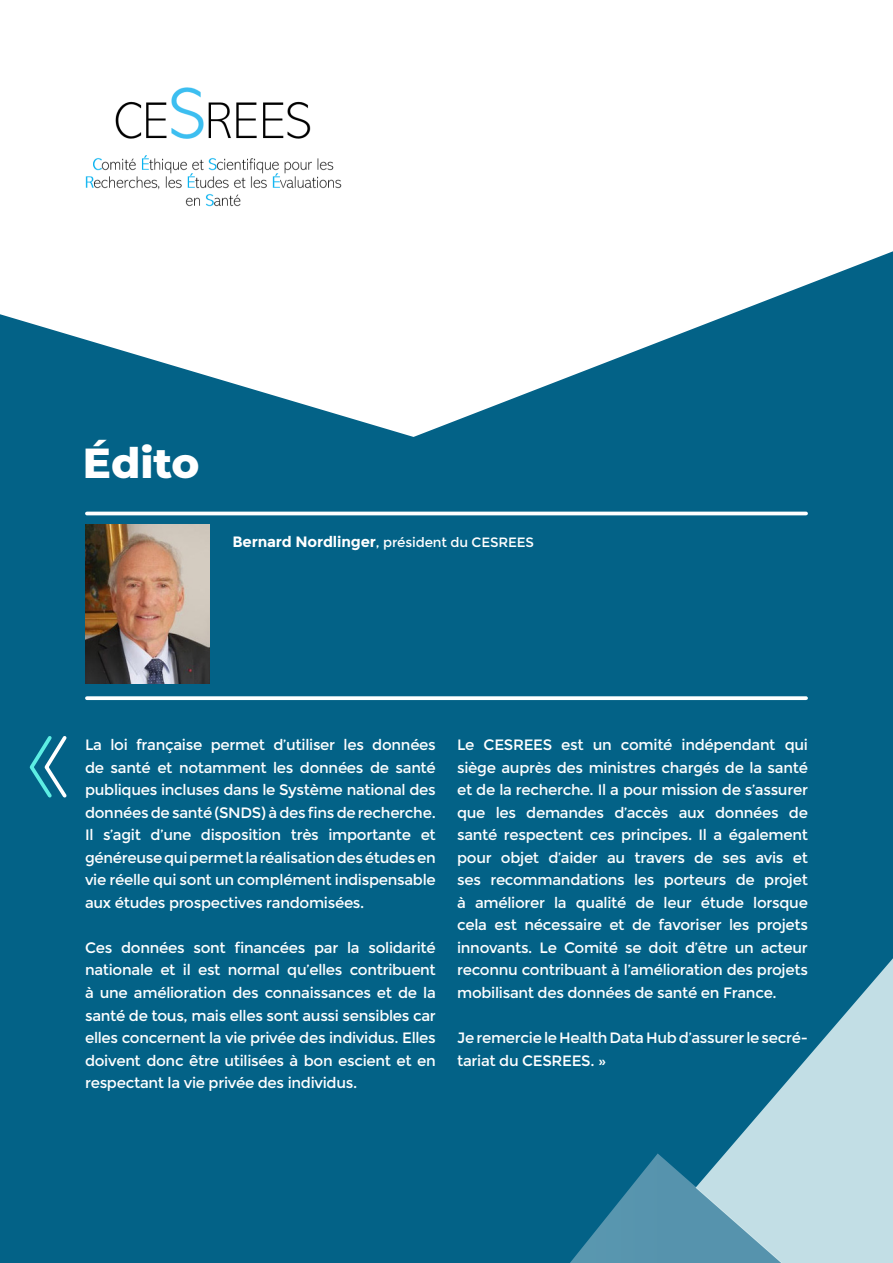
<style>
.page{position:relative;width:893px;height:1263px;background:#fff}
.page>*{position:absolute;margin:0;border:0;box-sizing:border-box;transform-origin:0 0}
.t1{font:800 42px "Montserrat";color:#fff}
.Texte_courant{font:15px/22.5px "Montserrat";letter-spacing:-.02em;color:#fff;text-align:justify}
.t2{font:13.5px "Montserrat";letter-spacing:-.01em;color:#fff}
.s1{font-weight:700;font-size:15px}
</style>
<div class="page">
<div style="left:0;top:223px;width:893px;height:1040px;background:#036287"></div>
<svg style="left:0;top:223px;width:893px;height:214px;fill:#fff"></svg>
<svg style="left:570px;top:1153px;width:126px;height:110px"></svg>
<svg style="left:696px;top:958px;width:197px;height:305px;fill:#c2dee5"></svg>
<img style="left:85px;top:87px;width:257px;height:120px">
<hr style="left:87px;top:512px;width:719px;height:3px;background:#fff">
<svg style="left:87px;top:696px;width:719px;height:4px;fill:#fff"></svg>
<img style="left:85px;top:525px;width:124px;height:159px">
<svg style="left:29px;top:736px;width:38px;height:62px"></svg>
<p class="t1" style="left:83px;top:432px;width:118px">Édito</p>
<p class="t2" style="left:232px;top:534px;width:303px"><span class="s1">Bernard Nordlinger</span>, président du CESREES</p>
<p class="Texte_courant" style="left:85px;top:734px;width:352px">La loi française permet d’utiliser les données de santé et notamment les données de santé publiques incluses dans le Système national des données de santé (SNDS) à des fins de recherche.<br>Il s’agit d’une disposition très importante et généreuse qui permet la réalisation des études en vie réelle qui sont un complément indispensable aux études prospectives randomisées.</p>
<p class="Texte_courant" style="left:85px;top:937px;width:352px">Ces données sont financées par la solidarité nationale et il est normal qu’elles contribuent à une amélioration des connaissances et de la santé de tous, mais elles sont aussi sensibles car elles concernent la vie privée des individus. Elles doivent donc être utilisées à bon escient et en respectant la vie privée des individus.</p>
<p class="Texte_courant" style="left:457px;top:734px;width:352px">Le CESREES est un comité indépendant qui siège auprès des ministres chargés de la santé et de la recherche. Il a pour mission de s’assurer que les demandes d’accès aux données de santé respectent ces principes. Il a également pour objet d’aider au travers de ses avis et ses recommandations les porteurs de projet à améliorer la qualité de leur étude lorsque cela est nécessaire et de favoriser les projets innovants. Le Comité se doit d’être un acteur reconnu contribuant à l’amélioration des projets mobilisant des données de santé en France.</p>
<p class="Texte_courant" style="left:457px;top:1027px;width:352px">Je remercie le Health Data Hub d’assurer le secré&shy;tariat du CESREES. »</p>
</div>
